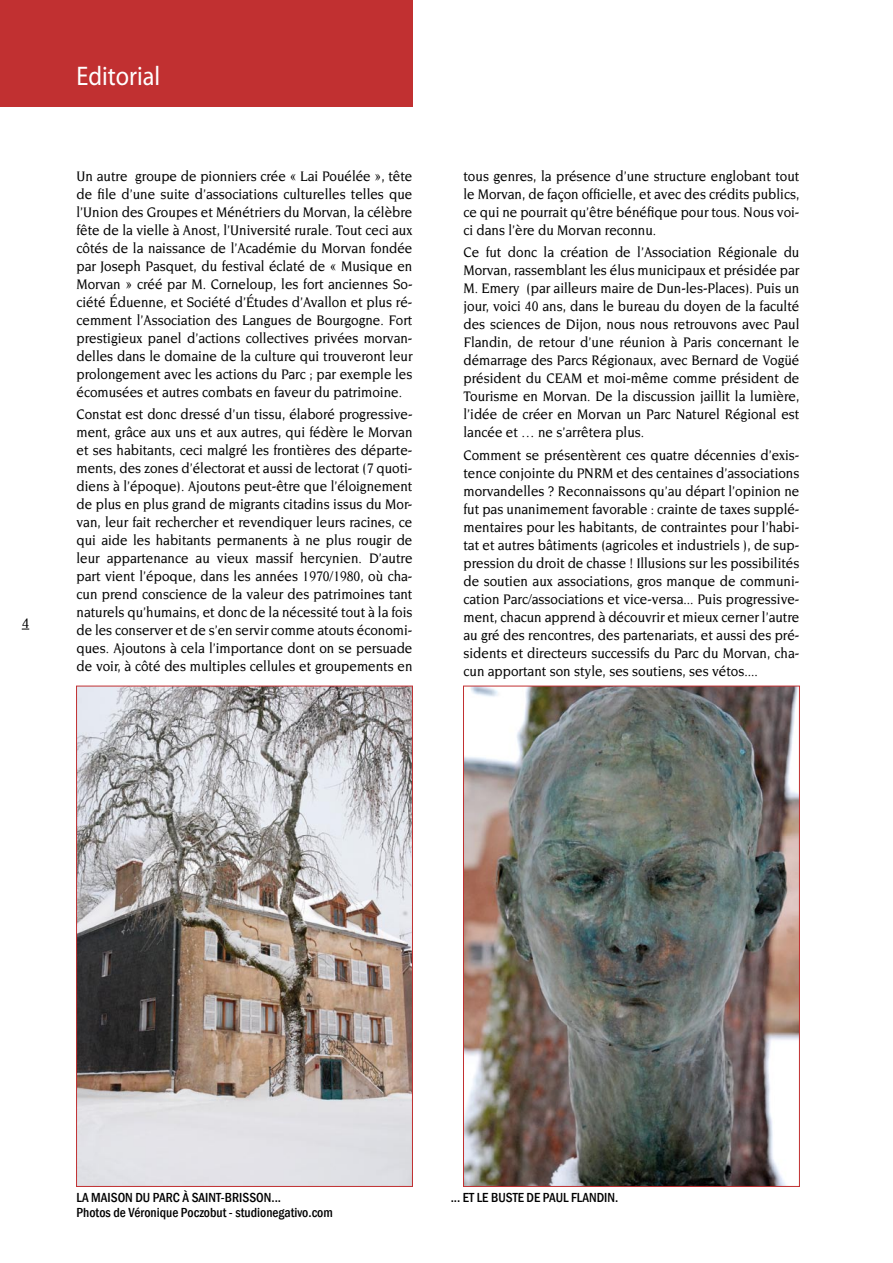
<style>
.page{position:relative;width:893px;height:1263px;background:#fff}
.page>*{position:absolute;margin:0;border:0;box-sizing:border-box;transform-origin:0 0}
.t1{font:27px "Myriad Pro";color:#fff;scale:.9 1}
.t2{font:500 15px/18px "Novarese Std";color:#000;text-align:justify;scale:.9 1}
.t3{font:500 15px "Novarese Std";color:#000}
.t4{font:500 condensed 13.5px/15.8px "Franklin Gothic";color:#000}
.s1{font-style:inherit}
</style>
<div class="page">
<div style="left:0;top:0;width:412px;height:106px;background:#c13031"></div>
<img style="left:78px;top:688px;width:333px;height:497px">
<img style="left:465px;top:688px;width:333px;height:497px">
<p class="t3" style="left:22px;top:614px;width:9px">4</p>
<h1 class="t1" style="left:77px;top:59px;width:94px">Editorial</h1>
<p class="t2" style="left:77px;top:167px;width:375px">Un autre groupe de pionniers crée « Lai Pouélée », tête de file d’une suite d’associations culturelles telles que l’Union des Groupes et Ménétriers du Morvan, la célèbre fête de la vielle à Anost, l’Université rurale. Tout ceci aux côtés de la naissance de l’Académie du Morvan fondée par Joseph Pasquet, du festival éclaté de « Musique en Morvan » créé par M. Corneloup, les fort anciennes So&shy;ciété Éduenne, et Société d’Études d’Avallon et plus ré&shy;cemment l’Association des Langues de Bourgogne. Fort prestigieux panel d’actions collectives privées morvan&shy;delles dans le domaine de la culture qui trouveront leur prolongement avec les actions du Parc ; par exemple les écomusées et autres combats en faveur du patrimoine.</p>
<p class="t2" style="left:77px;top:405px;width:375px">Constat est donc dressé d’un tissu, élaboré progressive&shy;ment, grâce aux uns et aux autres, qui fédère le Morvan et ses habitants, ceci malgré les frontières des départe&shy;ments, des zones d’électorat et aussi de lectorat (7 quoti&shy;diens à l’époque). Ajoutons peut-être que l’éloignement de plus en plus grand de migrants citadins issus du Mor&shy;van, leur fait rechercher et revendiquer leurs racines, ce qui aide les habitants permanents à ne plus rougir de leur appartenance au vieux massif hercynien. D’autre part vient l’époque, dans les années 1970/1980, où cha&shy;cun prend conscience de la valeur des patrimoines tant naturels qu’humains, et donc de la nécessité tout à la fois de les conserver et de s’en servir comme atouts économi&shy;ques. Ajoutons à cela l’importance dont on se persuade de voir, à côté des multiples cellules et groupements en</p>
<p class="t2" style="left:463px;top:167px;width:375px">tous genres, la présence d’une structure englobant tout le Morvan, de façon officielle, et avec des crédits publics, ce qui ne pourrait qu’être bénéfique pour tous. Nous voi&shy;ci dans l’ère du Morvan reconnu.</p>
<p class="t2" style="left:463px;top:243px;width:375px">Ce fut donc la création de l’Association Régionale du Morvan, rassemblant les élus municipaux et présidée par M. Emery (par ailleurs maire de Dun-les-Places). Puis un jour, voici 40 ans, dans le bureau du doyen de la faculté des sciences de Dijon, nous nous retrouvons avec Paul Flandin, de retour d’une réunion à Paris concernant le démarrage des Parcs Régionaux, avec Bernard de Vogüé président du CEAM et moi-même comme président de Tourisme en Morvan. De la discussion jaillit la lumière, l’idée de créer en Morvan un Parc Naturel Régional est lancée et … ne s’arrêtera plus.</p>
<p class="t2" style="left:463px;top:446px;width:375px">Comment se présentèrent ces quatre décennies d’exis&shy;tence conjointe du <span class="s1">PNRM</span> et des centaines d’associations morvandelles ? Reconnaissons qu’au départ l’opinion ne fut pas unanimement favorable : crainte de taxes supplé&shy;mentaires pour les habitants, de contraintes pour l’habi&shy;tat et autres bâtiments (agricoles et industriels ), de sup&shy;pression du droit de chasse ! Illusions sur les possibilités de soutien aux associations, gros manque de communi&shy;cation Parc/associations et vice-versa... Puis progressive&shy;ment, chacun apprend à découvrir et mieux cerner l’autre au gré des rencontres, des partenariats, et aussi des pré&shy;sidents et directeurs successifs du Parc du Morvan, cha&shy;cun apportant son style, ses soutiens, ses vétos....</p>
<p class="t4" style="left:77px;top:1189px;width:258px">LA MAISON DU PARC À SAINT-BRISSON...<br>PHOTOS DE VÉRONIQUE POCZOBUT - STUDIONEGATIVO.COM</p>
<p class="t4" style="left:451px;top:1189px;width:169px">... ET LE BUSTE DE PAUL FLANDIN.</p>
</div>
